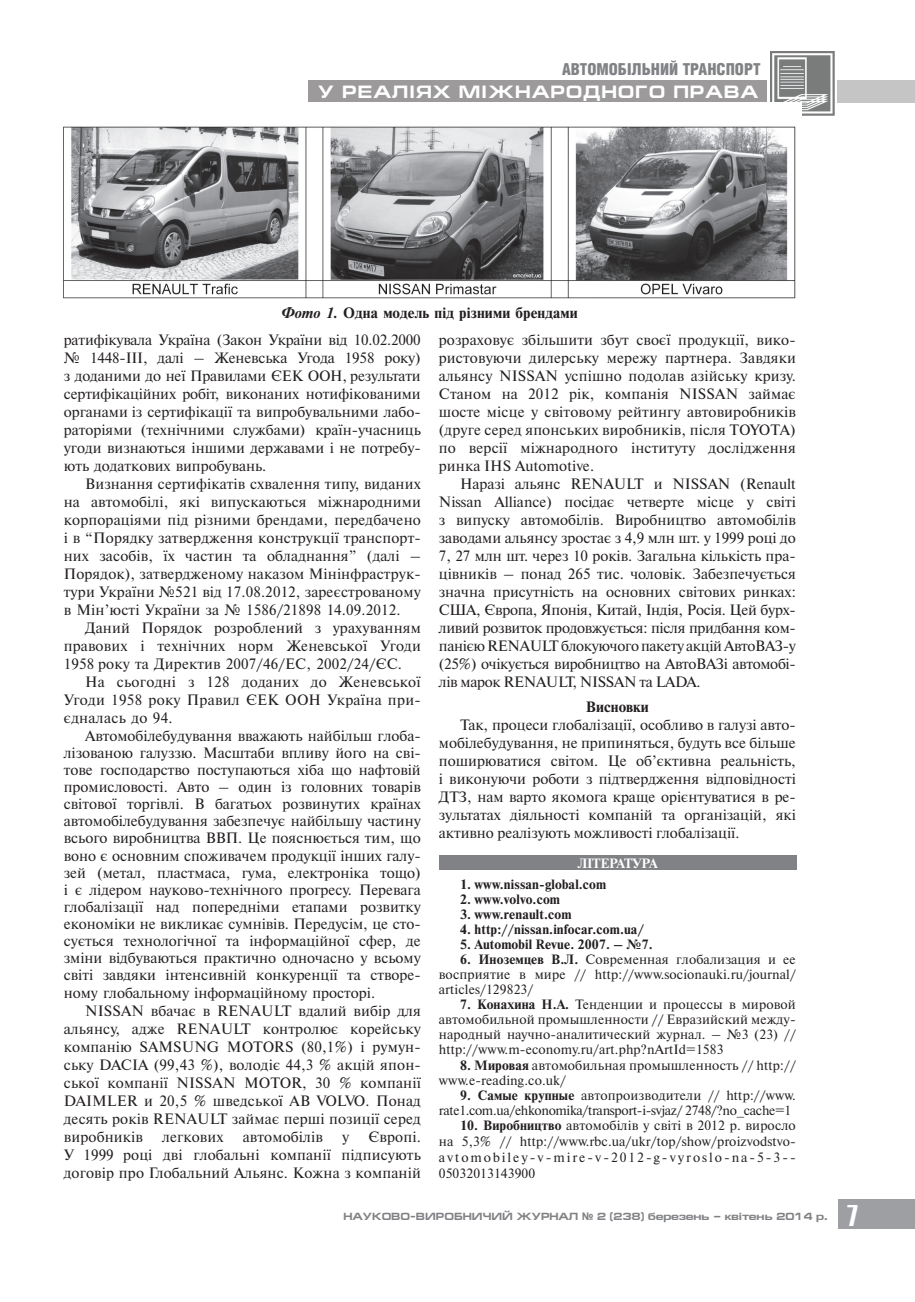
<style>
.page{position:relative;width:915px;height:1302px;background:#fff}
.page>*{position:absolute;margin:0;border:0;box-sizing:border-box;transform-origin:0 0}
.t1{font:700 30px "Compact C";color:#fff}
.t2{font:700 18px "Europe Ext";letter-spacing:.05em;color:#fff}
.t3{font:900 16.5px "Helios Cond";color:#808285}
.t4{font:15px/18px "Newton C";color:#231f20;text-align:justify}
.t5{font:700 15px "Newton C";letter-spacing:.01em;color:#231f20}
.t6{font:13.5px/15px "Newton C";letter-spacing:.01em;color:#231f20;text-align:justify}
.t7{font:700 13.5px "Newton C";letter-spacing:.01em;color:#231f20}
.t8{font:13.5px/15px "Newton C";letter-spacing:-.02em;color:#231f20}
.t9{font:700 13.5px "Newton C";letter-spacing:-.02em;color:#fff}
.t10{font:700 10.5px "Europe Ext";color:#808285}
.s1{font-style:italic}
.s2{font-weight:700}
.s3{font-family:"Arial"}
</style>
<div class="page">
<div style="left:308px;top:81px;width:458px;height:22px;background:#9c9a9b"></div>
<div style="left:837px;top:81px;width:77px;height:22px;background:#c6c5c5"></div>
<img style="left:770px;top:51px;width:64px;height:64px">
<div style="left:838px;top:1198px;width:76px;height:30px;background:#9d9fa2"></div>
<div style="left:438px;top:854px;width:358px;height:15px;background:#808285"></div>
<img style="left:63px;top:103px;width:738px;height:196px">
<p class="t3" style="left:561px;top:60px;width:200px">АВТОМОБІЛЬНИЙ ТРАНСПОРТ</p>
<p class="t2" style="left:318px;top:82px;width:441px">У РЕАЛIЯХ МIЖНАРОДНОГО ПРАВА</p>
<p class="t5" style="left:282px;top:304px;width:297px"><span class="s1">Фото 1.</span> Одна модель під різними брендами</p>
<p class="t4" style="left:64px;top:330px;width:358px">ратифікувала Україна (Закон України від 10.02.2000 № 1448-ІII, далі – Женевська Угода 1958 року) з доданими до неї Правилами ЄЕК ООН, результати сертифікаційних робіт, виконаних нотифікованими органами із сертифікації та випробувальними лабо&shy;раторіями (технічними службами) країн-учасниць угоди визнаються іншими державами і не потребу&shy;ють додаткових випробувань.</p>
<p class="t4" style="left:64px;top:474px;width:358px;text-indent:21px">Визнання сертифікатів схвалення типу, виданих на автомобілі, які випускаються міжнародними корпораціями під різними брендами, передбачено і в “Порядку затвердження конструкції транспорт&shy;них засобів, їх частин та обладнання” (далі – Порядок), затвердженому наказом Мінінфраструк&shy;тури України №521 від 17.08.2012, зареєстрованому в Мін’юсті України за № 1586/21898 14.09.2012.</p>
<p class="t4" style="left:64px;top:618px;width:358px;text-indent:21px">Даний Порядок розроблений з урахуванням правових і технічних норм Женевської Угоди 1958 року та Директив 2007/46/ЕС, 2002/24/ЄС.</p>
<p class="t4" style="left:64px;top:672px;width:358px;text-indent:21px">На сьогодні з 128 доданих до Женевської Угоди 1958 року Правил ЄЕК ООН Україна при&shy;єдналась до 94.</p>
<p class="t4" style="left:64px;top:727px;width:358px;line-height:17.1px;text-indent:21px">Автомобілебудування вважають найбільш глоба&shy;лізованою галуззю. Масштаби впливу його на сві&shy;тове господарство поступаються хіба що нафтовій промисловості. Авто – один із головних товарів світової торгівлі. В багатьох розвинутих країнах автомобілебудування забезпечує найбільшу частину всього виробництва ВВП. Це пояснюється тим, що воно є основним споживачем продукції інших галу&shy;зей (метал, пластмаса, гума, електроніка тощо) і є лідером науково-технічного прогресу. Перевага глобалізації над попередніми етапами розвитку економіки не викликає сумнівів. Передусім, це сто&shy;сується технологічної та інформаційної сфер, де зміни відбуваються практично одночасно у всьому світі завдяки інтенсивній конкуренції та створе&shy;ному глобальному інформаційному просторі.</p>
<p class="t4" style="left:64px;top:1002px;width:358px;text-indent:21px">NISSAN вбачає в RENAULT вдалий вибір для альянсу, адже RENAULT контролює корейську компанію SAMSUNG MOTORS (80,1%) і румун&shy;ську DACIA (99,43 %), володіє 44,3 % акцій япон&shy;ської компанії NISSAN MOTOR, 30 % компанії DAIMLER и 20,5 % шведської AB VOLVO. Понад десять років RENAULT займає перші позиції серед виробників</p>
<p class="t4" style="left:64px;top:1128px;width:358px;text-indent:304px">Європі.<br>У 1999 році дві глобальні компанії підписують договір про Глобальний Альянс. Кожна з компаній</p>
<p class="t4" style="left:162px;top:1128px;width:63px">легкових</p>
<p class="t4" style="left:243px;top:1128px;width:82px">автомобілів</p>
<p class="t4" style="left:342px;top:1128px;width:9px">у</p>
<p class="t4" style="left:438px;top:330px;width:358px">розраховує збільшити збут своєї продукції, вико&shy;ристовуючи дилерську мережу партнера. Завдяки альянсу NISSAN успішно подолав азійську кризу.<br>Станом на 2012 рік, компанія NISSAN займає шосте місце у світовому рейтингу автовиробників (друге серед японських виробників, після TOYOTA) по версії міжнародного інституту дослідження ринка IHS Automotive.</p>
<p class="t4" style="left:438px;top:474px;width:358px;text-align:left;text-indent:21px">Наразі альянс RENAULT и NISSAN (Renault Nissan Alliance) посідає четверте місце у світі з випуску автомобілів. Виробництво автомобілів заводами альянсу зростає з 4,9 млн шт. у 1999 році до 7, 27 млн шт. через 10 років. Загальна кількість пра&shy;цівників – понад 265 тис. чоловік. Забезпечується значна присутність на основних світових ринках:<br>США, Європа, Японія, Китай, Індія, Росія. Цей бурх&shy;ливий розвиток продовжується: після придбання ком&shy;панією RENAULT блокуючого пакету акцій АвтоВАЗ-у (25%) очікується виробництво на АвтоВАЗі автомобі&shy;лів марок RENAULT, NISSAN та LADA.</p>
<p class="t5" style="left:585px;top:698px;width:64px">Висновки</p>
<p class="t4" style="left:438px;top:715px;width:358px;text-indent:21px">Так, процеси глобалізації, особливо в галузі авто&shy;мобілебудування, не припиняться, будуть все більше поширюватися світом. Це об’єктивна реальність, і виконуючи роботи з підтвердження відповідності ДТЗ, нам варто якомога краще орієнтуватися в ре&shy;зультатах діяльності компаній та організацій, які активно реалізують можливості глобалізації.</p>
<p class="t9" style="left:577px;top:855px;width:81px">ЛІТЕРАТУРА</p>
<p class="t7" style="left:460px;top:877px;width:148px">1. www.nissan-global.com</p>
<p class="t7" style="left:460px;top:892px;width:101px">2. www.volvo.com</p>
<p class="t7" style="left:460px;top:907px;width:113px">3. www.renault.com</p>
<p class="t7" style="left:460px;top:922px;width:185px">4. http://nissan.infocar.com.ua/</p>
<p class="t7" style="left:460px;top:937px;width:194px">5. Automobil Revue. 2007. – №7.</p>
<p class="t6" style="left:438px;top:952px;width:358px;text-indent:21px"><span class="s2">6. Иноземцев В.Л.</span> Современная глобализация и ее восприятие в мире // http://www.socionauki.ru/journal/ articles/129823/</p>
<p class="t6" style="left:438px;top:997px;width:358px;text-align:left;text-indent:21px"><span class="s2">7. Конахина Н.А.</span> Тенденции и процессы в мировой автомобильной промышленности // Евразийский между&shy;народный научно-аналитический журнал. – №3 (23) // http://www.m-economy.ru/art.php?nArtId=1583</p>
<p class="t6" style="left:438px;top:1057px;width:358px;text-indent:21px"><span class="s2">8. Мировая</span> автомобильная промышленность // http:// www.e-reading.co.uk/</p>
<p class="t8" style="left:438px;top:1087px;width:358px;text-indent:21px"><span class="s2">9. Самые крупные</span> автопроизводители // http://www. rate1.com.ua/ehkonomika/transport-i-svjaz/ 2748/?no_cache=1</p>
<p class="t6" style="left:438px;top:1116px;width:358px;line-height:16.2px;text-indent:21px"><span class="s2">10. Виробництво</span> автомобілів у світі в 2012 р. виросло на 5,3% // http://www.rbc.ua/ukr/top/show/proizvodstvo&shy;avtomobiley-v-mire-v-2012-g-vyroslo-na-5-3-- 05032013143900</p>
<p class="t10" style="left:343px;top:1210px;width:485px">НАУКОВО-ВИРОБНИЧИЙ ЖУРНАЛ <span class="s3">№</span> 2 (238) березень – квiтень 2014 р.</p>
<h1 class="t1" style="left:846px;top:1200px;width:14px">7</h1>
</div>
